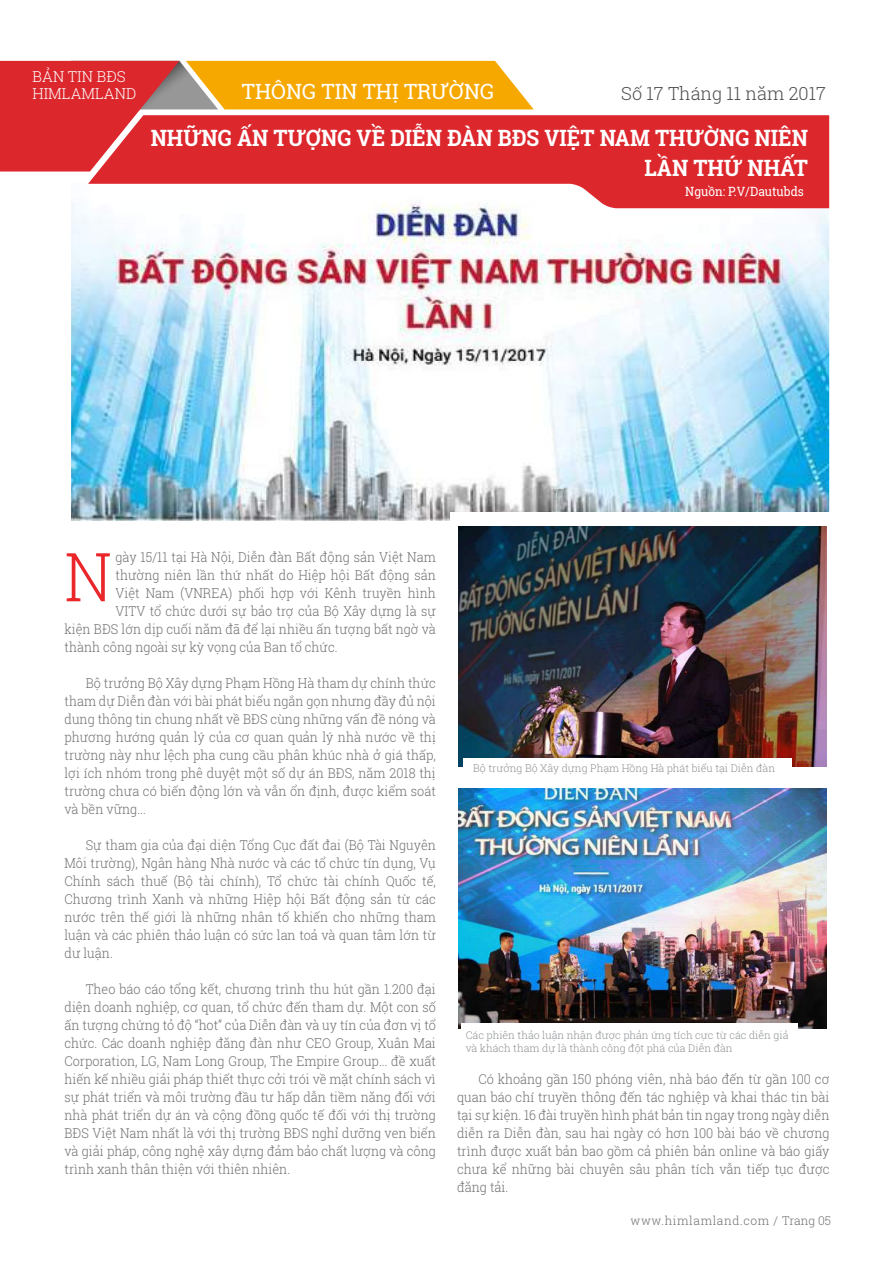
<style>
.page{position:relative;width:893px;height:1263px;background:#fff}
.page>*{position:absolute;margin:0;border:0;box-sizing:border-box;transform-origin:0 0}
.t1{font:300 67.5px "Roboto Slab";color:#ea2629;scale:.94 1}
.t2{font:700 22.5px/30px "Roboto Slab";color:#fff;text-align:right;scale:.94 1}
.t3{font:21px "Roboto Slab";color:#fff}
.t4{font:300 18px "Roboto Slab";color:#4d4d4d}
.t5{font:300 15px/16.5px "Roboto Slab";color:#fff}
.t6{font:300 13.5px/18px "Roboto Slab";color:#6f7072;text-align:justify;scale:.94 1}
.t7{font:12.75px "Roboto Slab";color:#fff;scale:.94 1}
.t8{font:300 12px "Roboto Slab";letter-spacing:.05em;color:#6f7072}
.t9{font:300 10.5px/13.5px "Roboto Slab";color:#8e9194}
</style>
<div class="page">
<img style="left:71px;top:203px;width:758px;height:318px">
<div style="left:450px;top:512px;width:380px;height:284px;background:#fff"></div>
<img style="left:458px;top:526px;width:369px;height:240px">
<svg style="left:88px;top:115px;width:741px;height:93px;fill:#dc272d"></svg>
<div style="left:463px;top:758px;width:329px;height:26px;background:#fff"></div>
<svg style="left:0;top:61px;width:534px;height:111px;background:#e25933"></svg>
<img style="left:458px;top:788px;width:369px;height:241px">
<div style="left:462px;top:1024px;width:336px;height:38px;background:#fff"></div>
<p class="t5" style="left:32px;top:68px;width:105px">BẢN TIN BĐS<br>HIMLAMLAND</p>
<h3 class="t3" style="left:242px;top:77px;width:254px">THÔNG TIN THỊ TRƯỜNG</h3>
<h3 class="t4" style="left:621px;top:81px;width:206px">Số 17 Tháng 11 năm 2017</h3>
<h2 class="t2" style="left:151px;top:122px;width:701px">NHỮNG ẤN TƯỢNG VỀ DIỄN ĐÀN BĐS VIỆT NAM THƯỜNG NIÊN<br>LẦN THỨ NHẤT</h2>
<p class="t7" style="left:685px;top:182px;width:128px">Nguồn: P.V/Dautubds</p>
<p class="t6" style="left:116px;top:548px;width:342px">gày 15/11 tại Hà Nội, Diễn đàn Bất động sản Việt Nam</p>
<p class="t6" style="left:116px;top:566px;width:342px">thường niên lần thứ nhất do Hiệp hội Bất động sản</p>
<p class="t6" style="left:116px;top:584px;width:342px">Việt Nam (VNREA) phối hợp với Kênh truyền hình</p>
<p class="t6" style="left:116px;top:602px;width:342px">VITV tổ chức dưới sự bảo trợ của Bộ Xây dựng là sự</p>
<p class="t6" style="left:64px;top:620px;width:397px">kiện BĐS lớn dịp cuối năm đã để lại nhiều ấn tượng bất ngờ và</p>
<p class="t6" style="left:64px;top:638px;width:292px">thành công ngoài sự kỳ vọng của Ban tổ chức.</p>
<p class="t6" style="left:64px;top:674px;width:397px;text-indent:21px">Bộ trưởng Bộ Xây dựng Phạm Hồng Hà tham dự chính thức tham dự Diễn đàn với bài phát biểu ngắn gọn nhưng đầy đủ nội dung thông tin chung nhất về BĐS cùng những vấn đề nóng và phương hướng quản lý của cơ quan quản lý nhà nước về thị trường này như lệch pha cung cầu phân khúc nhà ở giá thấp, lợi ích nhóm trong phê duyệt một số dự án BĐS, năm 2018 thị trường chưa có biến động lớn và vẫn ổn định, được kiểm soát và bền vững...</p>
<p class="t6" style="left:64px;top:836px;width:397px;text-indent:21px">Sự tham gia của đại diện Tổng Cục đất đai (Bộ Tài Nguyên Môi trường), Ngân hàng Nhà nước và các tổ chức tín dụng, Vụ Chính sách thuế (Bộ tài chính), Tổ chức tài chính Quốc tế, Chương trình Xanh và những Hiệp hội Bất động sản từ các nước trên thế giới là những nhân tố khiến cho những tham luận và các phiên thảo luận có sức lan toả và quan tâm lớn từ dư luận.</p>
<p class="t6" style="left:64px;top:980px;width:397px;text-indent:21px">Theo báo cáo tổng kết, chương trình thu hút gần 1.200 đại diện doanh nghiệp, cơ quan, tổ chức đến tham dự. Một con số ấn tượng chứng tỏ độ “hot” của Diễn đàn và uy tín của đơn vị tổ chức. Các doanh nghiệp đăng đàn như CEO Group, Xuân Mai Corporation, LG, Nam Long Group, The Empire Group... đề xuất hiến kế nhiều giải pháp thiết thực cởi trói về mặt chính sách vì sự phát triển và môi trường đầu tư hấp dẫn tiềm năng đối với nhà phát triển dự án và cộng đồng quốc tế đối với thị trường BĐS Việt Nam nhất là với thị trường BĐS nghỉ dưỡng ven biển và giải pháp, công nghệ xây dựng đảm bảo chất lượng và công trình xanh thân thiện với thiên nhiên.</p>
<h1 class="t1" style="left:64px;top:530px;width:52px">N</h1>
<p class="t9" style="left:473px;top:761px;width:303px">Bộ trưởng Bộ Xây dựng Phạm Hồng Hà phát biểu tại Diễn đàn</p>
<p class="t9" style="left:466px;top:1028px;width:324px">Các phiên thảo luận nhận được phản ứng tích cực từ các diễn giả và khách tham dự là thành công đột phá của Diễn đàn</p>
<p class="t6" style="left:457px;top:1069px;width:398px;text-indent:21px">Có khoảng gần 150 phóng viên, nhà báo đến từ gần 100 cơ quan báo chí truyền thông đến tác nghiệp và khai thác tin bài tại sự kiện. 16 đài truyền hình phát bản tin ngay trong ngày diễn diễn ra Diễn đàn, sau hai ngày có hơn 100 bài báo về chương trình được xuất bản bao gồm cả phiên bản online và báo giấy chưa kể những bài chuyên sâu phân tích vẫn tiếp tục được đăng tải.</p>
<p class="t8" style="left:631px;top:1212px;width:202px">www.himlamland.com / Trang 05</p>
</div>
